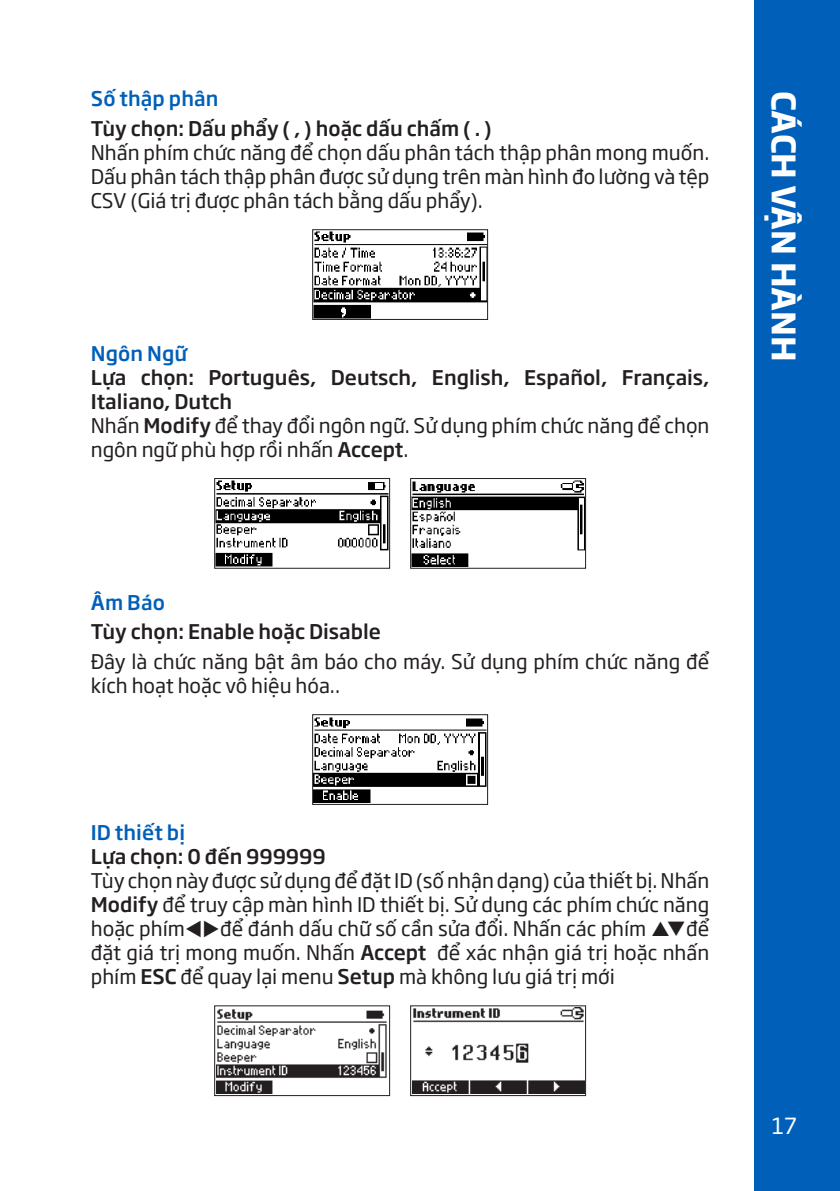
<style>
.page{position:relative;width:840px;height:1191px;background:#fff}
.page>*{position:absolute;margin:0;border:0;box-sizing:border-box;transform-origin:0 0}
.t1{font:700 32px "SVN Soho Gothic";color:#fff}
.t2{font:22px "SVN Soho Gothic";color:#fff}
.body_text_MAN{font:20px/24px "SVN Soho Gothic";color:#231f20;text-align:justify}
.body_text_MAN-2{font:500 20px/24px "SVN Soho Gothic";color:#231f20}
.subtitle_level_3_MAN{font:500 20px "SVN Soho Gothic";letter-spacing:.005em;color:#005fb9}
.s1{font-weight:500}
</style>
<div class="page">
<div style="left:754px;top:0;width:85px;height:1191px;background:#005fb9"></div>
<img style="left:314px;top:231px;width:172px;height:87px">
<div style="left:312px;top:229px;width:176px;height:91px;border:1px solid #231f20"></div>
<img style="left:216px;top:480px;width:172px;height:87px">
<div style="left:214px;top:478px;width:176px;height:91px;border:1px solid #231f20"></div>
<img style="left:412px;top:480px;width:171px;height:87px">
<div style="left:410px;top:478px;width:175px;height:91px;border:1px solid #231f20"></div>
<img style="left:314px;top:717px;width:172px;height:86px">
<div style="left:312px;top:714px;width:176px;height:91px;border:1px solid #231f20"></div>
<img style="left:216px;top:1009px;width:171px;height:84px">
<div style="left:214px;top:1005px;width:176px;height:91px;border:1px solid #231f20"></div>
<img style="left:412px;top:1007px;width:171px;height:86px">
<div style="left:410px;top:1005px;width:175px;height:91px;border:1px solid #231f20"></div>
<p class="subtitle_level_3_MAN" style="left:91px;top:83px;width:129px">Số thập phân</p>
<p class="body_text_MAN-2" style="left:91px;top:115px;width:402px">Tùy chọn: Dấu phẩy ( , ) hoặc dấu chấm ( . )</p>
<p class="body_text_MAN" style="left:91px;top:140px;width:619px">Nhấn phím chức năng để chọn dấu phân tách thập phân mong muốn.<br>Dấu phân tách thập phân được sử dụng trên màn hình đo lường và tệp CSV (Giá trị được phân tách bằng dấu phẩy).</p>
<p class="subtitle_level_3_MAN" style="left:91px;top:338px;width:98px">Ngôn Ngữ</p>
<p class="body_text_MAN-2" style="left:91px;top:364px;width:619px">Lựa chọn: Português, Deutsch, English, Español, Français,<br>Italiano, Dutch</p>
<p class="body_text_MAN" style="left:91px;top:412px;width:620px">Nhấn <span class="s1">Modify</span> để thay đổi ngôn ngữ. Sử dụng phím chức năng để chọn ngôn ngữ phù hợp rồi nhấn <span class="s1">Accept</span>.</p>
<p class="subtitle_level_3_MAN" style="left:91px;top:586px;width:76px">Âm Báo</p>
<p class="body_text_MAN-2" style="left:91px;top:619px;width:291px">Tùy chọn: Enable hoặc Disable</p>
<p class="body_text_MAN" style="left:91px;top:648px;width:620px">Đây là chức năng bật âm báo cho máy. Sử dụng phím chức năng để kích hoạt hoặc vô hiệu hóa..</p>
<p class="subtitle_level_3_MAN" style="left:91px;top:817px;width:96px">ID thiết bị</p>
<p class="body_text_MAN-2" style="left:91px;top:843px;width:236px">Lựa chọn: 0 đến 999999</p>
<p class="body_text_MAN" style="left:91px;top:868px;width:619px">Tùy chọn này được sử dụng để đặt ID (số nhận dạng) của thiết bị. Nhấn <span class="s1">Modify</span> để truy cập màn hình ID thiết bị. Sử dụng các phím chức năng hoặc phím▼◆để đánh dấu chữ số cần sửa đổi. Nhấn các phím ❑để đặt giá trị mong muốn. Nhấn <span class="s1">Accept</span> để xác nhận giá trị hoặc nhấn phím <span class="s1">ESC</span> để quay lại menu <span class="s1">Setup</span> mà không lưu giá trị mới</p>
<h1 class="t1" style="left:808px;top:91px;width:272px;rotate:90deg">CÁCH VẬN HÀNH</h1>
<p class="t2" style="left:771px;top:1109px;width:26px">17</p>
</div>
